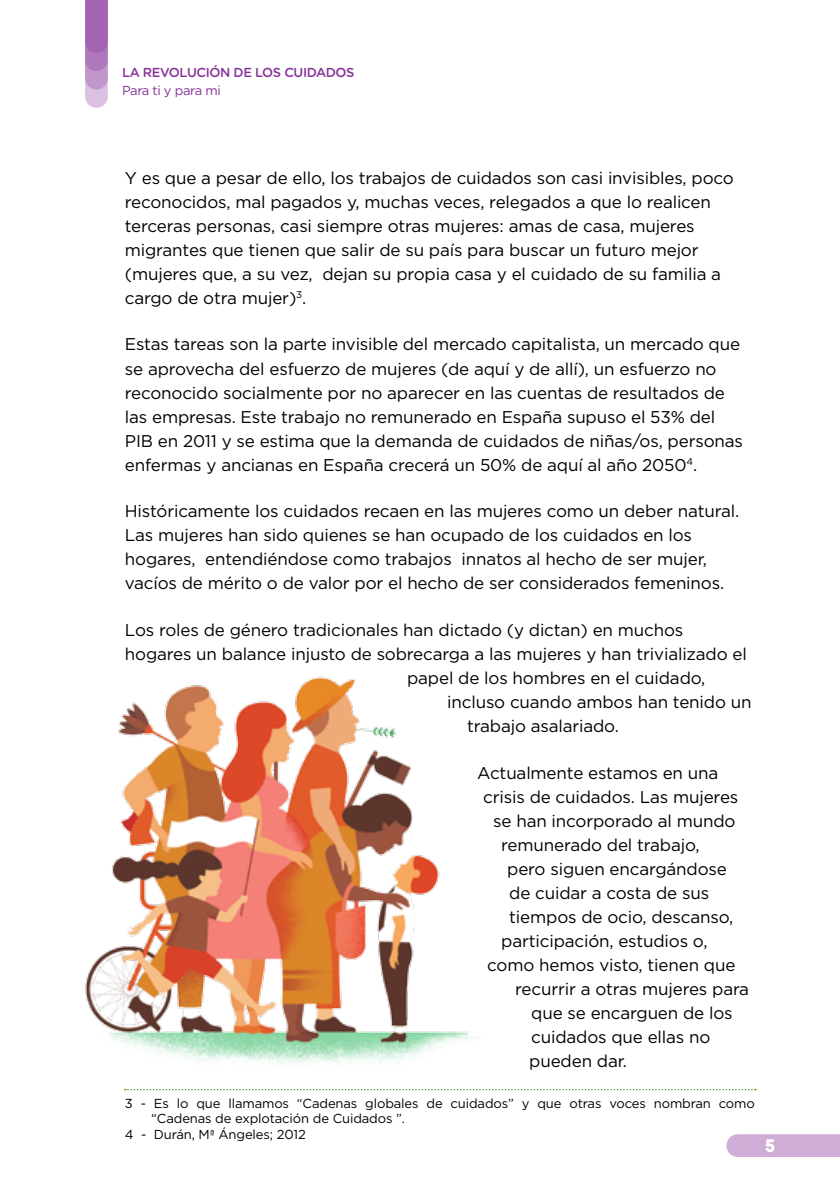
<style>
.page{position:relative;width:840px;height:1191px;background:#fff}
.page>*{position:absolute;margin:0;border:0;box-sizing:border-box;transform-origin:0 0}
.t1{font:17px/24px "Gotham";letter-spacing:-.01em;color:#000}
.t2{font:17px "COCOGOOSE";color:#fff}
.t3{font:13px "Gotham";letter-spacing:-.01em;color:#000}
.t4{font:500 13px "Gotham Rounded";letter-spacing:-.03em;color:#873299}
.t5{font:13px "Gotham";letter-spacing:-.03em;color:#873299}
</style>
<div class="page">
<svg style="left:85px;top:0;width:23px;height:108px;background:#b684c0"></svg>
<svg style="left:726px;top:1134px;width:113px;height:23px;background:#d0b0d7"></svg>
<img style="left:85px;top:676px;width:394px;height:389px">
<svg style="left:125px;top:1089px;width:630px;height:1px"></svg>
<p class="t4" style="left:122px;top:63px;width:234px">LA REVOLUCIÓN DE LOS CUIDADOS</p>
<p class="t5" style="left:122px;top:82px;width:100px">Para ti y para mi</p>
<p class="t1" style="left:125px;top:165px;width:610px">Y es que a pesar de ello, los trabajos de cuidados son casi invisibles, poco reconocidos, mal pagados y, muchas veces, relegados a que lo realicen terceras personas, casi siempre otras mujeres: amas de casa, mujeres migrantes que tienen que salir de su país para buscar un futuro mejor (mujeres que, a su vez, dejan su propia casa y el cuidado de su familia a cargo de otra mujer)<sup>3</sup>.</p>
<p class="t1" style="left:125px;top:332px;width:619px">Estas tareas son la parte invisible del mercado capitalista, un mercado que se aprovecha del esfuerzo de mujeres (de aquí y de allí), un esfuerzo no reconocido socialmente por no aparecer en las cuentas de resultados de las empresas. Este trabajo no remunerado en España supuso el 53% del PIB en 2011 y se estima que la demanda de cuidados de niñas/os, personas enfermas y ancianas en España crecerá un 50% de aquí al año 2050<sup>4</sup>.</p>
<p class="t1" style="left:125px;top:499px;width:615px">Históricamente los cuidados recaen en las mujeres como un deber natural.<br>Las mujeres han sido quienes se han ocupado de los cuidados en los hogares, entendiéndose como trabajos innatos al hecho de ser mujer, vacíos de mérito o de valor por el hecho de ser considerados femeninos.</p>
<p class="t1" style="left:125px;top:617px;width:559px">Los roles de género tradicionales han dictado (y dictan) en muchos</p>
<p class="t1" style="left:125px;top:641px;width:623px">hogares un balance injusto de sobrecarga a las mujeres y han trivializado el</p>
<p class="t1" style="left:407px;top:665px;width:299px">papel de los hombres en el cuidado,</p>
<p class="t1" style="left:447px;top:689px;width:306px">incluso cuando ambos han tenido un</p>
<p class="t1" style="left:467px;top:713px;width:153px">trabajo asalariado.</p>
<p class="t1" style="left:477px;top:760px;width:242px">Actualmente estamos en una</p>
<p class="t1" style="left:483px;top:784px;width:256px">crisis de cuidados. Las mujeres</p>
<p class="t1" style="left:493px;top:808px;width:244px">se han incorporado al mundo</p>
<p class="t1" style="left:501px;top:832px;width:200px">remunerado del trabajo,</p>
<p class="t1" style="left:507px;top:856px;width:221px">pero siguen encargándose</p>
<p class="t1" style="left:509px;top:880px;width:201px">de cuidar a costa de sus</p>
<p class="t1" style="left:509px;top:904px;width:225px">tiempos de ocio, descanso,</p>
<p class="t1" style="left:501px;top:928px;width:208px">participación, estudios o,</p>
<p class="t1" style="left:487px;top:952px;width:249px">como hemos visto, tienen que</p>
<p class="t1" style="left:515px;top:976px;width:235px">recurrir a otras mujeres para</p>
<p class="t1" style="left:531px;top:1000px;width:203px">que se encarguen de los</p>
<p class="t1" style="left:531px;top:1024px;width:181px">cuidados que ellas no</p>
<p class="t1" style="left:529px;top:1048px;width:99px">pueden dar.</p>
<p class="t3" style="left:125px;top:1094px;width:631px">3 - Es lo que llamamos “Cadenas globales de cuidados” y que otras voces nombran como</p>
<p class="t3" style="left:151px;top:1110px;width:255px">“Cadenas de explotación de Cuidados ”.</p>
<p class="t3" style="left:125px;top:1126px;width:182px">4 - Durán, Mª Ángeles; 2012</p>
<p class="t2" style="left:764px;top:1132px;width:12px">5</p>
</div>
